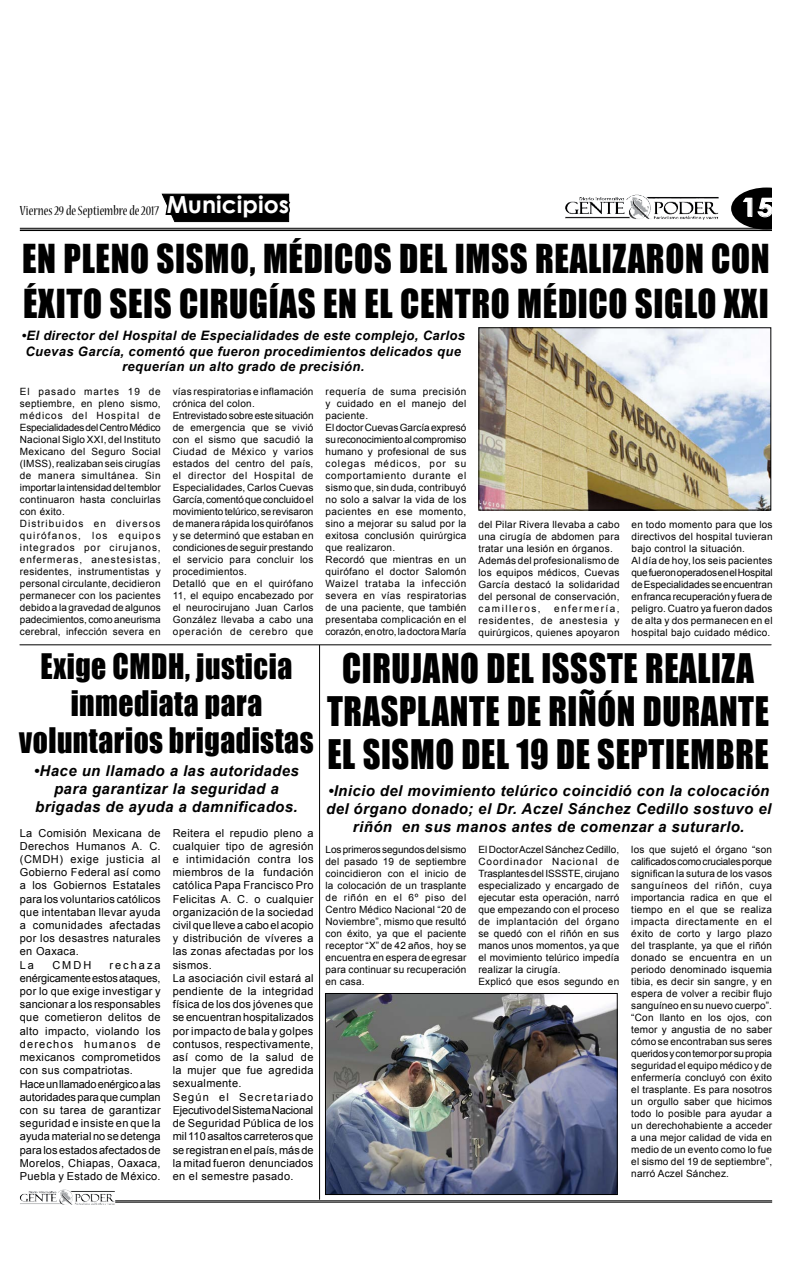
<style>
.page{position:relative;width:792px;height:1276px;background:#fff}
.page>*{position:absolute;margin:0;border:0;box-sizing:border-box;transform-origin:0 0}
.t1{font:37.4px/43px "Impact";letter-spacing:.015em;color:#000;scale:.92 1}
.t2{font:36.7px "Impact";letter-spacing:.02em;color:#000;scale:.95 1}
.t3{font:32.3px/37.1px "Impact";letter-spacing:.02em;color:#000;text-align:center;scale:.92 1}
.t4{font:700 25.2px "Century Gothic";color:#fff;scale:1.14 1}
.t5{font:700 23.6px "Century Gothic";color:#fff}
.t6{font:italic 700 15px/18px "Arial";letter-spacing:.03em;color:#000;text-align:center}
.t7{font:condensed 14.6px "Nueva Std";color:#000}
.t8{font:italic 700 13px/15.6px "Arial";letter-spacing:.03em;color:#000;text-align:center}
.t9{font:11px/13.2px "Arial";letter-spacing:.03em;color:#000}
.t10{font:10px/12px "Arial";letter-spacing:.025em;color:#000}
</style>
<div class="page">
<svg style="left:731px;top:187px;width:41px;height:41px"></svg>
<hr style="left:20px;top:228px;width:752px;height:1px;background:#000">
<hr style="left:20px;top:229px;width:752px;height:2px;background:#000">
<img style="left:626px;top:195px;width:24px;height:20px">
<hr style="left:115px;top:1200px;width:657px;height:1px;background:#000">
<hr style="left:115px;top:1201px;width:657px;height:1px;background:#000">
<img style="left:58px;top:1189px;width:14px;height:13px">
<svg style="left:161px;top:193px;width:130px;height:30px;background:#1c1c1c"></svg>
<img style="left:481px;top:329px;width:288px;height:179px">
<hr style="left:20px;top:644px;width:751px;height:1px;background:#000">
<img style="left:327px;top:995px;width:289px;height:198px">
<div style="left:325px;top:993px;width:293px;height:202px;border:1px solid #000"></div>
<hr style="left:319px;top:645px;width:1px;height:554px;background:#000">
<h3 class="t5" style="left:167px;top:187px;width:124px">Municipios</h3>
<h3 class="t7" style="left:20px;top:204px;width:141px">Viernes 29 de Septiembre de 2017</h3>
<h3 class="t4" style="left:741px;top:188px;width:30px">15</h3>
<h2 class="t2" style="left:22px;top:230px;width:349px">EN PLENO SISMO, MÉDICOS</h2>
<h2 class="t2" style="left:399px;top:230px;width:162px">DEL IMSS REAL</h2>
<h2 class="t2" style="left:602px;top:230px;width:178px">IZARON CON</h2>
<h2 class="t2" style="left:23px;top:275px;width:256px">ÉXITO SEIS CIRUGÍAS</h2>
<h2 class="t2" style="left:323px;top:275px;width:471px">EN EL CENTRO MÉDICO SIGLO XXI</h2>
<h3 class="t8" style="left:21px;top:328px;width:445px">•El director del Hospital de Especialidades de este complejo, Carlos<br>Cuevas García, comentó que fueron procedimientos delicados que requerían un alto grado de precisión.</h3>
<p class="t10" style="left:20px;top:386px;width:142px">El pasado martes 19 de septiembre, en pleno sismo, médicos del Hospital de<br>Especialidades del Centro Médico<br>Nacional Siglo XXI, del Instituto<br>Mexicano del Seguro Social (IMSS), realizaban seis cirugías de manera simultánea. Sin importar la intensidad del temblor continuaron hasta concluirlas con éxito.<br>Distribuidos en diversos quirófanos, los equipos integrados por cirujanos, enfermeras, anestesistas, residentes, instrumentistas y personal circulante, decidieron permanecer con los pacientes debido a la gravedad de algunos padecimientos, como aneurisma cerebral, infección severa en</p>
<p class="t10" style="left:173px;top:386px;width:142px">vías respiratorias e inflamación crónica del colon.<br>Entrevistado sobre este situación de emergencia que se vivió con el sismo que sacudió la<br>Ciudad de México y varios estados del centro del país, el director del Hospital de<br>Especialidades, Carlos Cuevas<br>García, comentó que concluido el movimiento telúrico, se revisaron de manera rápida los quirófanos y se determinó que estaban en condiciones de seguir prestando el servicio para concluir los procedimientos.<br>Detalló que en el quirófano<br>11, el equipo encabezado por el neurocirujano Juan Carlos<br>González llevaba a cabo una operación de cerebro que</p>
<p class="t10" style="left:326px;top:386px;width:142px">requería de suma precisión y cuidado en el manejo del paciente.<br>El doctor Cuevas García expresó su reconocimiento al compromiso humano y profesional de sus colegas médicos, por su comportamiento durante el sismo que, sin duda, contribuyó no solo a salvar la vida de los pacientes en ese momento, sino a mejorar su salud por la exitosa conclusión quirúrgica que realizaron.<br>Recordó que mientras en un quirófano el doctor Salomón<br>Waizel trataba la infección severa en vías respiratorias de una paciente, que también presentaba complicación en el corazón, en otro, la doctora María</p>
<p class="t10" style="left:479px;top:519px;width:143px">del Pilar Rivera llevaba a cabo una cirugía de abdomen para tratar una lesión en órganos.<br>Además del profesionalismo de los equipos médicos, Cuevas<br>García destacó la solidaridad del personal de conservación, camilleros,</p>
<p class="t10" style="left:479px;top:603px;width:143px;text-align:justify;text-indent:76px">enfermería, residentes, de anestesia y quirúrgicos, quienes apoyaron</p>
<p class="t10" style="left:632px;top:519px;width:143px">en todo momento para que los directivos del hospital tuvieran bajo control la situación.<br>Al día de hoy, los seis pacientes que fueron operados en el Hospital de Especialidades se encuentran en franca recuperación y fuera de peligro. Cuatro ya fueron dados de alta y dos permanecen en el hospital bajo cuidado médico.</p>
<h3 class="t3" style="left:19px;top:647px;width:321px">Exige CMDH, justicia inmediata para voluntarios brigadistas</h3>
<h3 class="t6" style="left:34px;top:762px;width:267px">•Hace un llamado a las autoridades para garantizar la seguridad a brigadas de ayuda a damnificados.</h3>
<p class="t9" style="left:20px;top:826px;width:142px">La Comisión Mexicana de<br>Derechos Humanos A. C. (CMDH) exige justicia al<br>Gobierno Federal así como a los Gobiernos Estatales para los voluntarios católicos que intentaban llevar ayuda a comunidades afectadas por los desastres naturales en Oaxaca.<br>La</p>
<p class="t9" style="left:173px;top:826px;width:142px">Reitera el repudio pleno a cualquier tipo de agresión e intimidación contra los miembros de la fundación católica Papa Francisco Pro<br>Felicitas A. C. o cualquier organización de la sociedad civil que lleve a cabo el acopio y distribución de víveres a las zonas afectadas por los sismos.<br>La asociación civil estará al pendiente de la integridad física de los dos jóvenes que se encuentran hospitalizados por impacto de bala y golpes contusos, respectivamente, así como de la salud de la mujer que fue agredida sexualmente.<br>Según el Secretariado<br>Ejecutivo del Sistema Nacional de Seguridad Pública de los mil 110 asaltos carreteros que se registran en el país, más de la mitad fueron denunciados en el semestre pasado.</p>
<p class="t9" style="left:52px;top:958px;width:40px">CMDH</p>
<p class="t9" style="left:20px;top:958px;width:142px;text-indent:90px">rechaza enérgicamente estos ataques, por lo que exige investigar y sancionar a los responsables que cometieron delitos de alto impacto, violando los derechos humanos de mexicanos comprometidos con sus compatriotas.<br>Hace un llamado enérgico a las autoridades para que cumplan con su tarea de garantizar seguridad e insiste en que la ayuda material no se detenga para los estados afectados de<br>Morelos, Chiapas, Oaxaca,<br>Puebla y Estado de México.</p>
<h1 class="t1" style="left:342px;top:646px;width:248px">CIRUJANO DEL ISSSTE</h1>
<h1 class="t1" style="left:645px;top:646px;width:19px">REAL</h1>
<h1 class="t1" style="left:711px;top:646px;width:48px">IZA</h1>
<h1 class="t1" style="left:327px;top:689px;width:20px">TRASPLA</h1>
<h1 class="t1" style="left:327px;top:689px;width:464px;text-indent:122px">NTE DE RIÑÓN DURANTE<br>EL SISMO DEL 19 DE SEPT</h1>
<h1 class="t1" style="left:665px;top:732px;width:75px">IEMBRE</h1>
<h3 class="t6" style="left:326px;top:782px;width:447px">•Inicio del movimiento telúrico coincidió con la colocación del órgano donado; el Dr. Aczel Sánchez Cedillo sostuvo el riñón en sus manos antes de comenzar a suturarlo.</h3>
<p class="t10" style="left:326px;top:843px;width:142px;text-align:justify">Los primeros segundos del sismo del pasado 19 de septiembre coincidieron con el inicio de la colocación de un trasplante de riñón en el 6º piso del Centro Médico Nacional “20 de Noviembre”, mismo que resultó con éxito, ya que el paciente receptor “X” de 42 años, hoy se encuentra en espera de egresar para continuar su recuperación en casa.</p>
<p class="t10" style="left:478px;top:843px;width:142px">El Doctor Aczel Sánchez Cedillo,<br>Coordinador Nacional de<br>Trasplantes del ISSSTE, cirujano especializado y encargado de ejecutar esta operación, narró que empezando con el proceso de implantación del órgano se quedó con el riñón en sus manos unos momentos, ya que el movimiento telúrico impedía realizar la cirugía.<br>Explicó que esos segundo en</p>
<p class="t10" style="left:631px;top:843px;width:142px;text-align:justify">los que sujetó el órgano “son calificados como cruciales porque significan la sutura de los vasos sanguíneos del riñón, cuya importancia radica en que el tiempo en el que se realiza impacta directamente en el éxito de corto y largo plazo del trasplante, ya que el riñón donado se encuentra en un periodo denominado isquemia tibia, es decir sin sangre, y en espera de volver a recibir flujo sanguíneo en su nuevo cuerpo”. “Con llanto en los ojos, con temor y angustia de no saber cómo se encontraban sus seres queridos y con temor por su propia seguridad el equipo médico y de enfermería concluyó con éxito el trasplante. Es para nosotros un orgullo saber que hicimos todo lo posible para ayudar a un derechohabiente a acceder a una mejor calidad de vida en medio de un evento como lo fue el sismo del 19 de septiembre”, narró Aczel Sánchez.</p>
</div>
